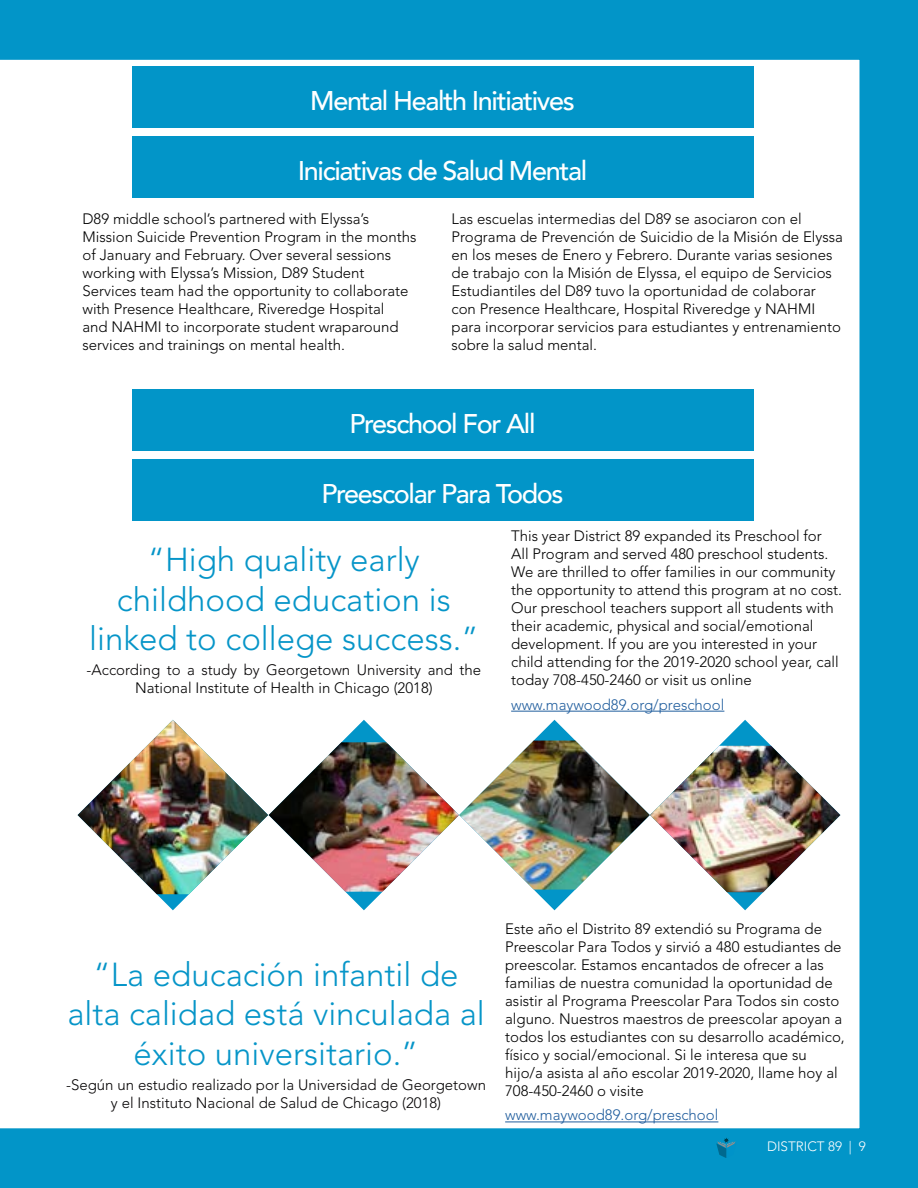
<style>
.page{position:relative;width:918px;height:1188px;background:#0295c8}
.page>*{position:absolute;margin:0;border:0;box-sizing:border-box;transform-origin:0 0}
.t1{font:300 33px/39.6px "Avenir LT Std";color:#0695c8;text-align:center}
.t2{font:500 27px "Avenir";letter-spacing:-.05em;color:#fff}
.t3{font:300 15px/18px "Avenir LT Std";color:#000}
.t4{font:300 15px/18px "Avenir LT Std";color:#050304;text-align:center}
.t5{font:300 15px "Avenir LT Std";color:#215e9e}
.t6{font:300 13.5px "Avenir LT Std";color:#fff}
.s1{color:#050304}
</style>
<div class="page">
<svg style="left:716px;top:1138px;width:20px;height:20px"></svg>
<div style="left:0;top:59px;width:860px;height:1070px;background:#fff"></div>
<div style="left:132px;top:66px;width:621px;height:62px;background:#0295c8"></div>
<div style="left:132px;top:136px;width:621px;height:61px;background:#0295c8"></div>
<hr style="left:511px;top:711px;width:213px;height:1px;background:#215e9e">
<hr style="left:505px;top:1122px;width:213px;height:1px;background:#215e9e">
<div style="left:132px;top:389px;width:621px;height:62px;background:#0295c8"></div>
<div style="left:132px;top:459px;width:621px;height:62px;background:#0295c8"></div>
<img style="left:78px;top:720px;width:762px;height:190px">
<img style="left:650px;top:746px;width:190px;height:146px">
<h2 class="t2" style="left:310px;top:78px;width:266px">Mental Health Initiatives</h2>
<h2 class="t2" style="left:298px;top:147px;width:291px">Iniciativas de Salud Mental</h2>
<p class="t3" style="left:82px;top:210px;width:336px">D89 middle school’s partnered with Elyssa’s Mission Suicide Prevention Program in the months of January and February. Over several sessions working with Elyssa’s Mission, D89 Student Services team had the opportunity to collaborate with Presence Healthcare, Riveredge Hospital<br>and NAHMI to incorporate student wraparound services and trainings on mental health.</p>
<p class="t3" style="left:452px;top:210px;width:393px">Las escuelas intermedias del D89 se asociaron con el Programa de Prevención de Suicidio de la Misión de Elyssa en los meses de Enero y Febrero. Durante varias sesiones de trabajo con la Misión de Elyssa, el equipo de Servicios Estudiantiles del D89 tuvo la oportunidad de colaborar con Presence Healthcare, Hospital Riveredge y NAHMI para incorporar servicios para estudiantes y entrenamiento sobre la salud mental.</p>
<h2 class="t2" style="left:349px;top:401px;width:188px">Preschool For All</h2>
<h2 class="t2" style="left:321px;top:471px;width:244px">Preescolar Para Todos</h2>
<h1 class="t1" style="left:89px;top:540px;width:391px">“High quality early childhood education is linked to college success.”</h1>
<p class="t3" style="left:87px;top:661px;width:396px;text-align:center"><span class="s1">-According to a study by Georgetown University</span> and the<br>National Institute of Health in Chicago (2018)</p>
<p class="t3" style="left:511px;top:527px;width:333px">This year District 89 expanded its Preschool for All Program and served 480 preschool students.<br>We are thrilled to offer families in our community the opportunity to attend this program at no cost.<br>Our preschool teachers support all students with their academic, physical and social/emotional development. If you are you interested in your child attending for the 2019-2020 school year, call today 708-450-2460 or visit us online</p>
<p class="t5" style="left:511px;top:696px;width:215px">www.maywood89.org/preschool</p>
<h1 class="t1" style="left:67px;top:955px;width:419px">“La educación infantil de alta calidad está vinculada al éxito universitario.”</h1>
<p class="t4" style="left:66px;top:1076px;width:421px">-Según un estudio realizado por la Universidad de Georgetown y el Instituto Nacional de Salud de Chicago (2018)</p>
<p class="t3" style="left:505px;top:920px;width:341px">Este año el Distrito 89 extendió su Programa de Preescolar Para Todos y sirvió a 480 estudiantes de preescolar. Estamos encantados de ofrecer a las familias de nuestra comunidad la oportunidad de asistir al Programa Preescolar Para Todos sin costo alguno. Nuestros maestros de preescolar apoyan a todos los estudiantes con su desarrollo académico, físico y social/emocional. Si le interesa que su hijo/a asista al año escolar 2019-2020, llame hoy al 708-450-2460 o visite</p>
<p class="t5" style="left:505px;top:1106px;width:215px">www.maywood89.org/preschool</p>
<p class="t6" style="left:767px;top:1139px;width:100px">DISTRICT 89 | 9</p>
</div>
